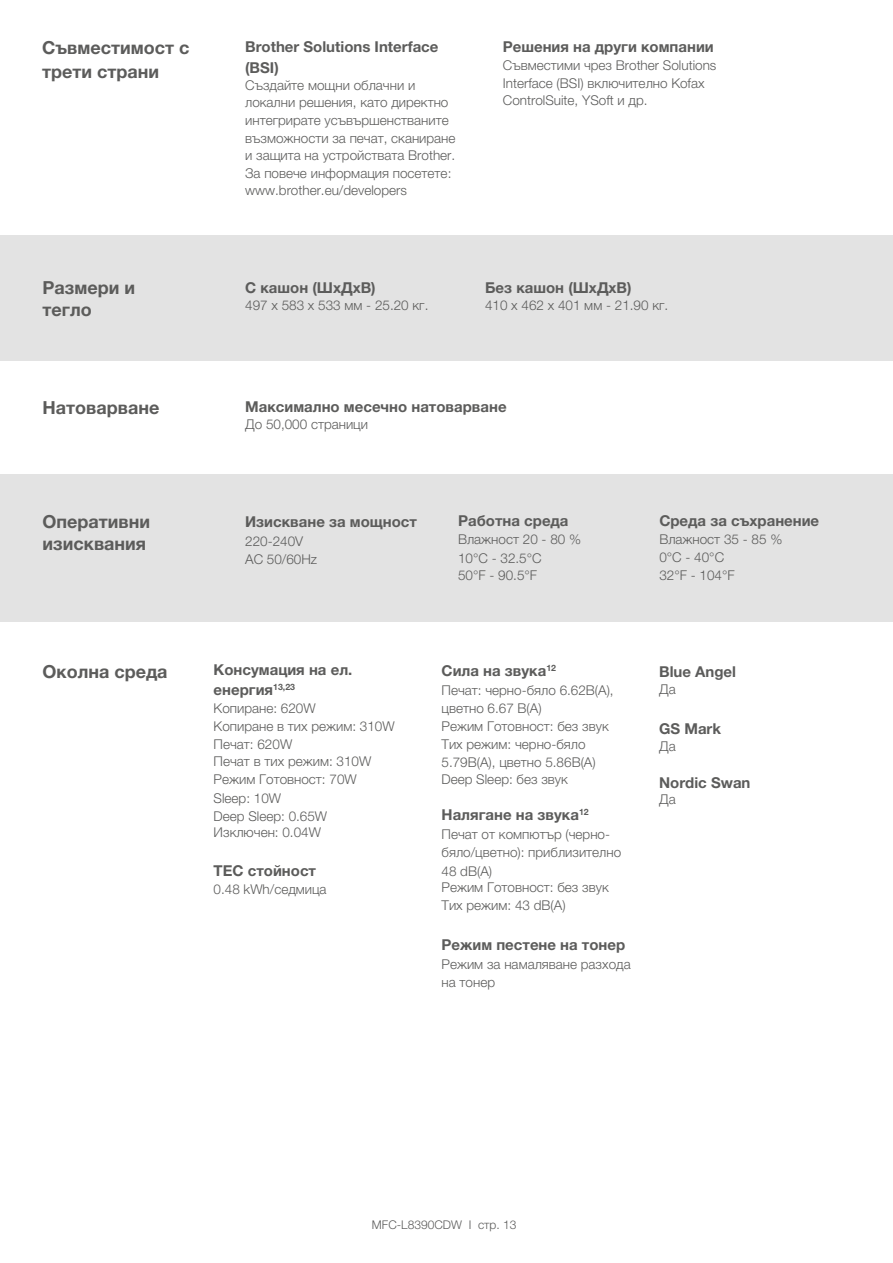
<style>
.page{position:relative;width:893px;height:1263px;background:#fff}
.page>*{position:absolute;margin:0;border:0;box-sizing:border-box;transform-origin:0 0}
.t1{font:700 18px/22.5px "Helvetica Neue LTW1 G";color:#5c5c5b}
.t2{font:700 15px/20.7px "Helvetica Neue LTW1 G";color:#5c5c5b}
.t3{font:300 13.5px/17.5px "Helvetica Neue LTW1 G";color:#5c5c5b}
.t4{font:300 12px "Helvetica Neue LTW1 G";color:#5c5c5b}
</style>
<div class="page">
<div style="left:0;top:474px;width:893px;height:148px;background:#e3e3e3"></div>
<div style="left:0;top:235px;width:893px;height:126px;background:#e3e3e3"></div>
<h1 class="t1" style="left:42px;top:36px;width:149px;line-height:24px">Съвместимост с трети страни</h1>
<p class="t2" style="left:245px;top:36px;width:195px">Brother Solutions Interface (BSI)</p>
<p class="t3" style="left:245px;top:76px;width:212px">Създайте мощни облачни и локални решения, като директно интегрирате усъвършенстваните възможности за печат, сканиране и защита на устройствата Brother.<br>За повече информация посетете: www.brother.eu/developers</p>
<p class="t2" style="left:503px;top:36px;width:212px">Решения на други компании</p>
<p class="t3" style="left:503px;top:57px;width:215px">Съвместими чрез Brother Solutions<br>Interface (BSI) включително Kofax<br>ControlSuite, YSoft и др.</p>
<h1 class="t1" style="left:43px;top:276px;width:94px">Размери и тегло</h1>
<p class="t2" style="left:245px;top:277px;width:132px">С кашон (ШxДxВ)</p>
<p class="t3" style="left:245px;top:296px;width:185px">497 x 583 x 533 мм - 25.20 кг.</p>
<p class="t2" style="left:485px;top:277px;width:148px">Без кашон (ШxДxВ)</p>
<p class="t3" style="left:485px;top:296px;width:185px">410 x 462 x 401 мм - 21.90 кг.</p>
<h1 class="t1" style="left:43px;top:396px;width:118px">Натоварване</h1>
<p class="t2" style="left:245px;top:396px;width:263px">Максимално месечно натоварване</p>
<p class="t3" style="left:245px;top:415px;width:124px">До 50,000 страници</p>
<h1 class="t1" style="left:43px;top:510px;width:109px">Оперативни изисквания</h1>
<p class="t2" style="left:245px;top:511px;width:173px">Изискване за мощност</p>
<p class="t3" style="left:245px;top:532px;width:74px;line-height:18px">220-240V<br>AC 50/60Hz</p>
<p class="t2" style="left:458px;top:510px;width:112px">Работна среда</p>
<p class="t3" style="left:458px;top:530px;width:124px;line-height:18px">Влажност 20 - 80 %<br>10°C - 32.5°C<br>50°F - 90.5°F</p>
<p class="t2" style="left:659px;top:510px;width:161px">Среда за съхранение</p>
<p class="t3" style="left:659px;top:530px;width:124px;line-height:18px">Влажност 35 - 85 %<br>0°C - 40°C<br>32°F - 104°F</p>
<h1 class="t1" style="left:43px;top:660px;width:127px">Околна среда</h1>
<p class="t2" style="left:214px;top:660px;width:140px;line-height:19.6px">Консумация на ел. енергия<sup>13,23</sup></p>
<p class="t3" style="left:214px;top:699px;width:183px">Копиране: 620W<br>Копиране в тих режим: 310W<br>Печат: 620W<br>Печат в тих режим: 310W<br>Режим Готовност: 70W<br>Sleep: 10W<br>Deep Sleep: 0.65W<br>Изключен: 0.04W</p>
<p class="t2" style="left:214px;top:860px;width:104px">TEC стойност</p>
<p class="t3" style="left:214px;top:881px;width:115px">0.48 kWh/седмица</p>
<p class="t2" style="left:442px;top:660px;width:116px">Сила на звука<sup>12</sup></p>
<p class="t3" style="left:442px;top:681px;width:174px">Печат: черно-бяло 6.62B(A), цветно 6.67 B(A)<br>Режим Готовност: без звук<br>Тих режим: черно-бяло<br>5.79B(A), цветно 5.86B(A)<br>Deep Sleep: без звук</p>
<p class="t2" style="left:442px;top:804px;width:149px">Налягане на звука<sup>12</sup></p>
<p class="t3" style="left:442px;top:825px;width:181px;line-height:18.5px">Печат от компютър (черно&shy;бяло/цветно): приблизително<br>48 dB(A)</p>
<p class="t3" style="left:442px;top:879px;width:169px">Режим Готовност: без звук<br>Тих режим: 43 dB(A)</p>
<p class="t2" style="left:442px;top:934px;width:185px">Режим пестене на тонер</p>
<p class="t3" style="left:442px;top:955px;width:191px">Режим за намаляване разхода на тонер</p>
<p class="t2" style="left:659px;top:661px;width:78px">Blue Angel</p>
<p class="t3" style="left:659px;top:680px;width:18px">Да</p>
<p class="t2" style="left:659px;top:718px;width:63px">GS Mark</p>
<p class="t3" style="left:659px;top:737px;width:18px">Да</p>
<p class="t2" style="left:659px;top:772px;width:93px">Nordic Swan</p>
<p class="t3" style="left:659px;top:790px;width:18px">Да</p>
<p class="t4" style="left:372px;top:1217px;width:146px">MFC-L8390CDW I стр. 13</p>
</div>
